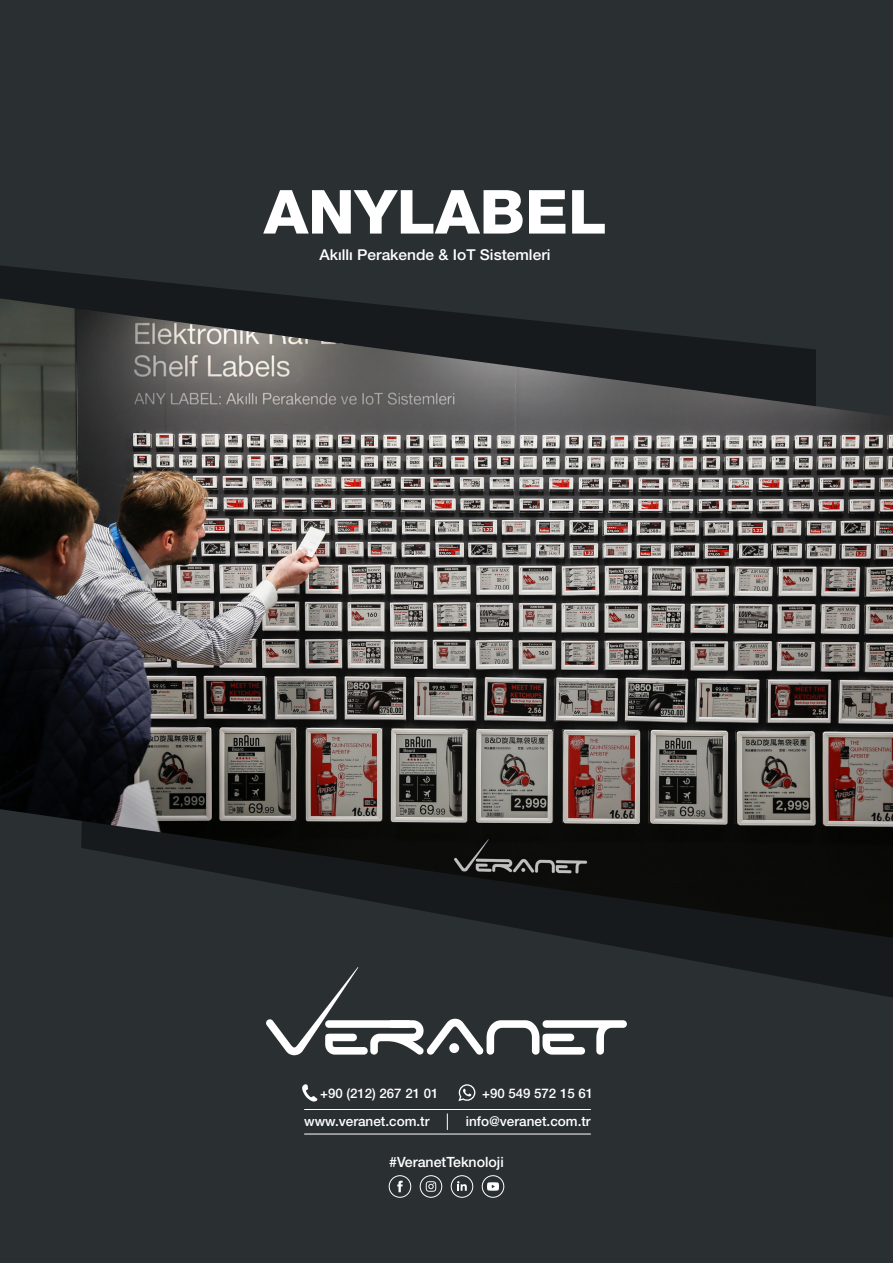
<style>
.page{position:relative;width:893px;height:1263px;background:#2a2f32}
.page>*{position:absolute;margin:0;border:0;box-sizing:border-box;transform-origin:0 0}
.t1{font:800 60.75px "Helvetica Neue LT Pro";color:#fff;scale:1.04 1}
.t2{font:500 15px "Helvetica Neue LT Pro";color:#fff;scale:1.04 1}
.t3{font:500 14.1px "Helvetica Neue LT Pro";color:#fff}
.t4{font:500 13.5px "Helvetica Neue LT Pro";color:#fff}
.t5{font:500 13.2px "Helvetica Neue LT Pro";color:#fff}
</style>
<div class="page">
<svg style="left:266px;top:997px;width:361px;height:58px"></svg>
<div style="left:482px;top:1175px;width:22px;height:22px;border:1px solid #fff;border-radius:50%"></div>
<svg style="left:487px;top:1182px;width:12px;height:9px"></svg>
<div style="left:451px;top:1175px;width:22px;height:22px;border:1px solid #fff;border-radius:50%"></div>
<svg style="left:457px;top:1181px;width:10px;height:10px"></svg>
<div style="left:389px;top:1175px;width:22px;height:22px;border:1px solid #fff;border-radius:50%"></div>
<svg style="left:397px;top:1181px;width:6px;height:11px"></svg>
<div style="left:420px;top:1175px;width:22px;height:22px;border:1px solid #fff;border-radius:50%"></div>
<svg style="left:426px;top:1181px;width:10px;height:11px"></svg>
<hr style="left:304px;top:1109px;width:287px;height:1px;background:#fff">
<hr style="left:304px;top:1134px;width:287px;height:1px;background:#fff">
<svg style="left:447px;top:1113px;width:1px;height:17px"></svg>
<svg style="left:458px;top:1084px;width:17px;height:17px"></svg>
<svg style="left:302px;top:1084px;width:15px;height:18px"></svg>
<svg style="left:334px;top:938px;width:559px;height:59px"></svg>
<svg style="left:0;top:265px;width:312px;height:33px"></svg>
<img style="left:0;top:298px;width:893px;height:640px">
<h1 class="t1" style="left:264px;top:176px;width:331px">ANYLABEL</h1>
<p class="t2" style="left:319px;top:245px;width:224px">Akıllı Perakende &amp; IoT Sistemleri</p>
<p class="t5" style="left:320px;top:1085px;width:120px">+90 (212) 267 21 01</p>
<p class="t5" style="left:482px;top:1085px;width:113px">+90 549 572 15 61</p>
<p class="t4" style="left:304px;top:1113px;width:127px">www.veranet.com.tr</p>
<p class="t4" style="left:466px;top:1113px;width:126px">info@veranet.com.tr</p>
<p class="t3" style="left:389px;top:1154px;width:116px">#VeranetTeknoloji</p>
</div>
